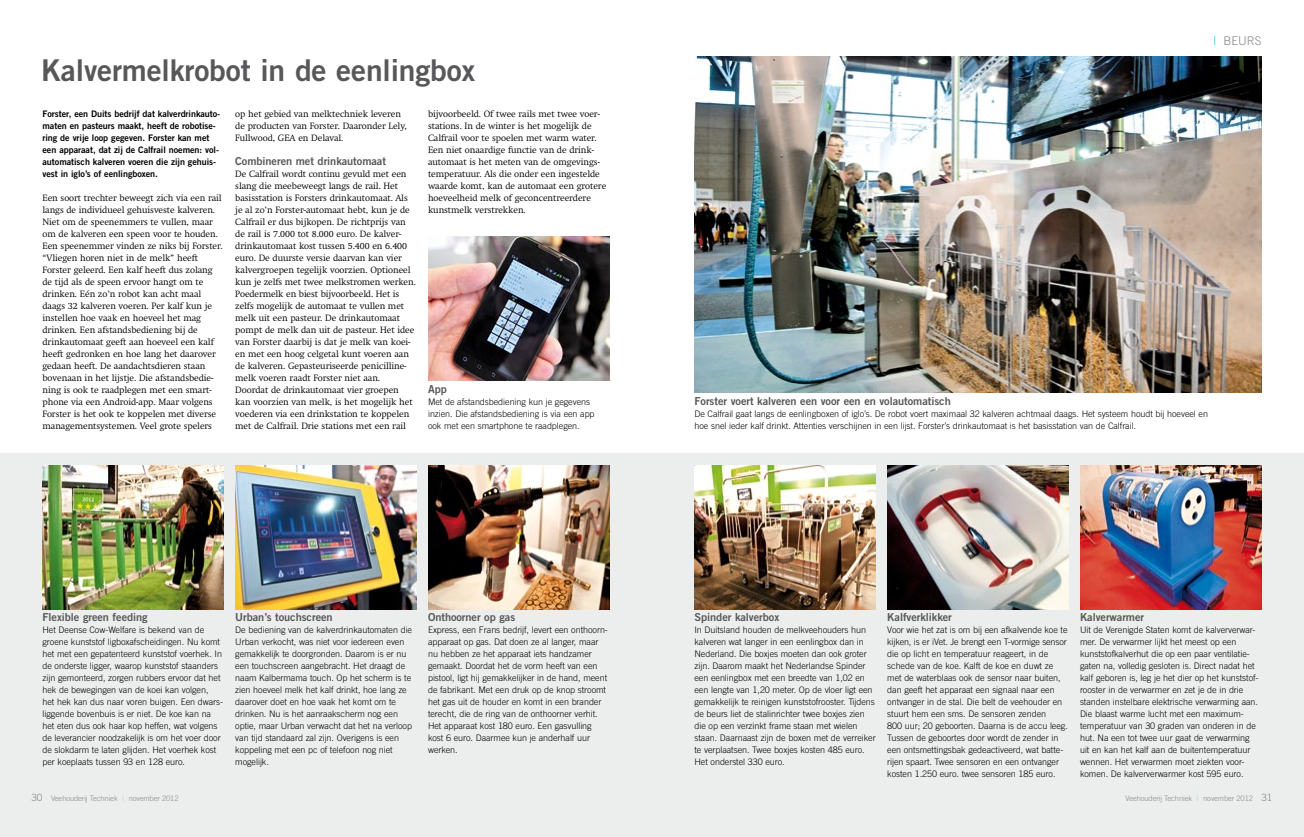
<style>
.page{position:relative;width:1304px;height:837px;background:#fff}
.page>*{position:absolute;margin:0;border:0;box-sizing:border-box;transform-origin:0 0}
.t1{font:30px "Trade Gothic LT Std Bd 2";letter-spacing:-.005em;color:#58585a}
.t2{font:300 12px "Trade Gothic LT Std";color:#87888a}
.t3{font:11px "Trade Gothic LT Std Bd 2";letter-spacing:-.005em;color:#58585a}
.t4{font:300 9px/12px "Trade Gothic LT Std";letter-spacing:-.005em;color:#000}
.t5{font:300 9px/12px "Swift";letter-spacing:-.005em;color:#000}
.t6{font:9px/12px "Trade Gothic LT Std Bd 2";letter-spacing:-.005em;color:#000}
.t7{font:300 7.5px "Trade Gothic LT Std";letter-spacing:-.01em;color:#87888a}
.s1{font-size:10px}
.s2{font-weight:400;color:#9dd8f3}
.s3{color:#1bbbea}
</style>
<div class="page">
<div style="left:0;top:453px;width:1304px;height:383px;background:#eceded"></div>
<img style="left:43px;top:465px;width:181px;height:144px">
<img style="left:235px;top:465px;width:182px;height:144px">
<img style="left:428px;top:465px;width:181px;height:144px">
<img style="left:887px;top:465px;width:182px;height:144px">
<img style="left:1080px;top:465px;width:181px;height:144px">
<img style="left:694px;top:465px;width:182px;height:144px">
<img style="left:694px;top:57px;width:567px;height:336px">
<img style="left:428px;top:237px;width:181px;height:144px">
<h1 class="t1" style="left:41px;top:51px;width:435px">Kalvermelkrobot in de eenlingbox</h1>
<p class="t6" style="left:43px;top:107px;width:179px">Forster, een Duits bedrijf dat kalverdrinkauto&shy;maten en pasteurs maakt, heeft de robotise&shy;ring de vrije loop gegeven. Forster kan met een apparaat, dat zij de Calfrail noemen: vol&shy;automatisch kalveren voeren die zijn gehuis&shy;vest in iglo’s of eenlingboxen.</p>
<p class="t5" style="left:43px;top:192px;width:182px">Een soort trechter beweegt zich via een rail langs de individueel gehuisveste kalveren.<br>Niet om de speenemmers te vullen, maar om de kalveren een speen voor te houden.<br>Een speenemmer vinden ze niks bij Forster. “Vliegen horen niet in de melk” heeft Forster geleerd. Een kalf heeft dus zolang de tijd als de speen ervoor hangt om te drinken. Eén zo’n robot kan acht maal daags 32 kalveren voeren. Per kalf kun je instellen hoe vaak en hoeveel het mag drinken. Een afstandsbediening bij de drinkautomaat geeft aan hoeveel een kalf heeft gedronken en hoe lang het daarover gedaan heeft. De aandachtsdieren staan bovenaan in het lijstje. Die afstandsbedie&shy;ning is ook te raadplegen met een smart&shy;phone via een Android-app. Maar volgens Forster is het ook te koppelen met diverse managementsystemen. Veel grote spelers</p>
<p class="t5" style="left:235px;top:107px;width:173px">op het gebied van melktechniek leveren de producten van Forster. Daaronder Lely,<br>Fullwood, GEA en Delaval.</p>
<p class="t3" style="left:235px;top:154px;width:152px">Combineren met drinkautomaat</p>
<p class="t5" style="left:235px;top:168px;width:182px">De Calfrail wordt continu gevuld met een slang die meebeweegt langs de rail. Het basisstation is Forsters drinkautomaat. Als je al zo’n Forster-automaat hebt, kun je de Calfrail er dus bijkopen. De richtprijs van de rail is 7.000 tot 8.000 euro. De kalver&shy;drinkautomaat kost tussen 5.400 en 6.400 euro. De duurste versie daarvan kan vier kalvergroepen tegelijk voorzien. Optioneel kun je zelfs met twee melkstromen werken.<br>Poedermelk en biest bijvoorbeeld. Het is zelfs mogelijk de automaat te vullen met melk uit een pasteur. De drinkautomaat pompt de melk dan uit de pasteur. Het idee van Forster daarbij is dat je melk van koei&shy;en met een hoog celgetal kunt voeren aan de kalveren. Gepasteuriseerde penicilline&shy;melk voeren raadt Forster niet aan.<br>Doordat de drinkautomaat vier groepen kan voorzien van melk, is het mogelijk het voederen via een drinkstation te koppelen met de Calfrail. Drie stations met een rail</p>
<p class="t5" style="left:428px;top:107px;width:180px">bijvoorbeeld. Of twee rails met twee voer&shy;stations. In de winter is het mogelijk de Calfrail voor te spoelen met warm water.<br>Een niet onaardige functie van de drink&shy;automaat is het meten van de omgevings&shy;temperatuur. Als die onder een ingestelde waarde komt, kan de automaat een grotere hoeveelheid melk of geconcentreerdere kunstmelk verstrekken.</p>
<p class="t3" style="left:428px;top:382px;width:20px">App</p>
<p class="t4" style="left:428px;top:395px;width:168px">Met de afstandsbediening kun je gegevens inzien. Die afstandsbediening is via een app ook met een smartphone te raadplegen.</p>
<p class="t3" style="left:43px;top:610px;width:107px">Flexible green feeding</p>
<p class="t4" style="left:43px;top:623px;width:181px">Het Deense Cow-Welfare is bekend van de groene kunststof ligboxafscheidingen. Nu komt het met een gepatenteerd kunststof voerhek. In de onderste ligger, waarop kunststof staanders zijn gemonteerd, zorgen rubbers ervoor dat het hek de bewegingen van de koei kan volgen, het hek kan dus naar voren buigen. Een dwars&shy;liggende bovenbuis is er niet. De koe kan na het eten dus ook haar kop heffen, wat volgens de leverancier noodzakelijk is om het voer door de slokdarm te laten glijden. Het voerhek kost per koeplaats tussen 93 en 128 euro.</p>
<p class="t7" style="left:31px;top:793px;width:149px"><span class="s1">30</span> Veehouderij Techniek <span class="s2">l</span> november 2012</p>
<p class="t3" style="left:235px;top:610px;width:99px">Urban’s touchscreen</p>
<p class="t4" style="left:235px;top:623px;width:178px">De bediening van de kalverdrinkautomaten die U rban verkocht, was niet voor iedereen even gemakkelijk te doorgronden. Daarom is er nu een touchscreen aangebracht. Het draagt de naam Kalbermama touch. Op het scherm is te zien hoeveel melk het kalf drinkt, hoe lang ze daarover doet en hoe vaak het komt om te drinken. Nu is het aanraakscherm nog een optie, maar U rban verwacht dat het na verloop van tijd standaard zal zijn. Overigens is een koppeling met een pc of telefoon nog niet mogelijk.</p>
<p class="t3" style="left:428px;top:610px;width:89px">Onthoorner op gas</p>
<p class="t4" style="left:428px;top:623px;width:181px">Express, een Frans bedrijf, levert een onthoorn&shy;apparaat op gas. Dat doen ze al langer, maar nu hebben ze het apparaat iets handzamer gemaakt. Doordat het de vorm heeft van een pistool, ligt hij gemakkelijker in de hand, meent de fabrikant. Met een druk op de knop stroomt het gas uit de houder en komt in een brander terecht, die de ring van de onthoorner verhit.<br>Het apparaat kost 180 euro. Een gasvulling kost 6 euro. Daarmee kun je anderhalf uur werken.</p>
<h2 class="t2" style="left:1213px;top:33px;width:50px"><span class="s3">|</span> beurs</h2>
<p class="t3" style="left:694px;top:394px;width:258px">Forster voert kalveren een voor een en volautomatisch</p>
<p class="t4" style="left:694px;top:407px;width:515px">De Calfrail gaat langs de eenlingboxen of iglo’s. De robot voert maximaal 32 kalveren achtmaal daags. Het systeem houdt bij hoeveel en hoe snel ieder kalf drinkt. Attenties verschijnen in een lijst. Forster’s drinkautomaat is het basisstation van de Calfrail.</p>
<p class="t3" style="left:694px;top:610px;width:86px">Spinder kalverbox</p>
<p class="t4" style="left:694px;top:623px;width:183px">In Duitsland houden de melkveehouders hun kalveren wat langer in een eenlingbox dan in Nederland. Die boxjes moeten dan ook groter zijn. Daarom maakt het Nederlandse Spinder een eenlingbox met een breedte van 1,02 en een lengte van 1,20 meter. Op de vloer ligt een gemakkelijk te reinigen kunststofrooster. Tijdens de beurs liet de stalinrichter twee boxjes zien die op een verzinkt frame staan met wielen staan. Daarnaast zijn de boxen met de verreiker te verplaatsen. Twee boxjes kosten 485 euro.<br>Het onderstel 330 euro.</p>
<p class="t3" style="left:887px;top:610px;width:66px">Kalfverklikker</p>
<p class="t4" style="left:887px;top:623px;width:182px">Voor wie het zat is om bij een afkalvende koe te kijken, is er iVet. Je brengt een T-vormige sensor die op licht en temperatuur reageert, in de schede van de koe. Kalft de koe en duwt ze met de waterblaas ook de sensor naar buiten, dan geeft het apparaat een signaal naar een ontvanger in de stal. Die belt de veehouder en stuurt hem een sms. De sensoren zenden<br>800 uur; 20 geboorten. Daarna is de accu leeg.<br>Tussen de geboortes door wordt de zender in een ontsmettingsbak gedeactiveerd, wat batte&shy;rijen spaart. Twee sensoren en een ontvanger kosten 1.250 euro. twee sensoren 185 euro.</p>
<p class="t3" style="left:1080px;top:610px;width:66px">Kalverwarmer</p>
<p class="t4" style="left:1080px;top:623px;width:180px">U it de Verenigde Staten komt de kalververwar&shy;mer. De verwarmer lijkt het meest op een kunststofkalverhut die op een paar ventilatie&shy;gaten na, volledig gesloten is. Direct nadat het kalf geboren is, leg je het dier op het kunststof&shy;rooster in de verwarmer en zet je de in drie standen instelbare elektrische verwarming aan.<br>Die blaast warme lucht met een maximum&shy;temperatuur van 30 graden van onderen in de hut. Na een tot twee uur gaat de verwarming uit en kan het kalf aan de buitentemperatuur wennen. Het verwarmen moet ziekten voor&shy;komen. De kalververwarmer kost 595 euro.</p>
<p class="t7" style="left:1125px;top:793px;width:149px">Veehouderij Techniek <span class="s2">l</span> november 2012 <span class="s1">31</span></p>
</div>
